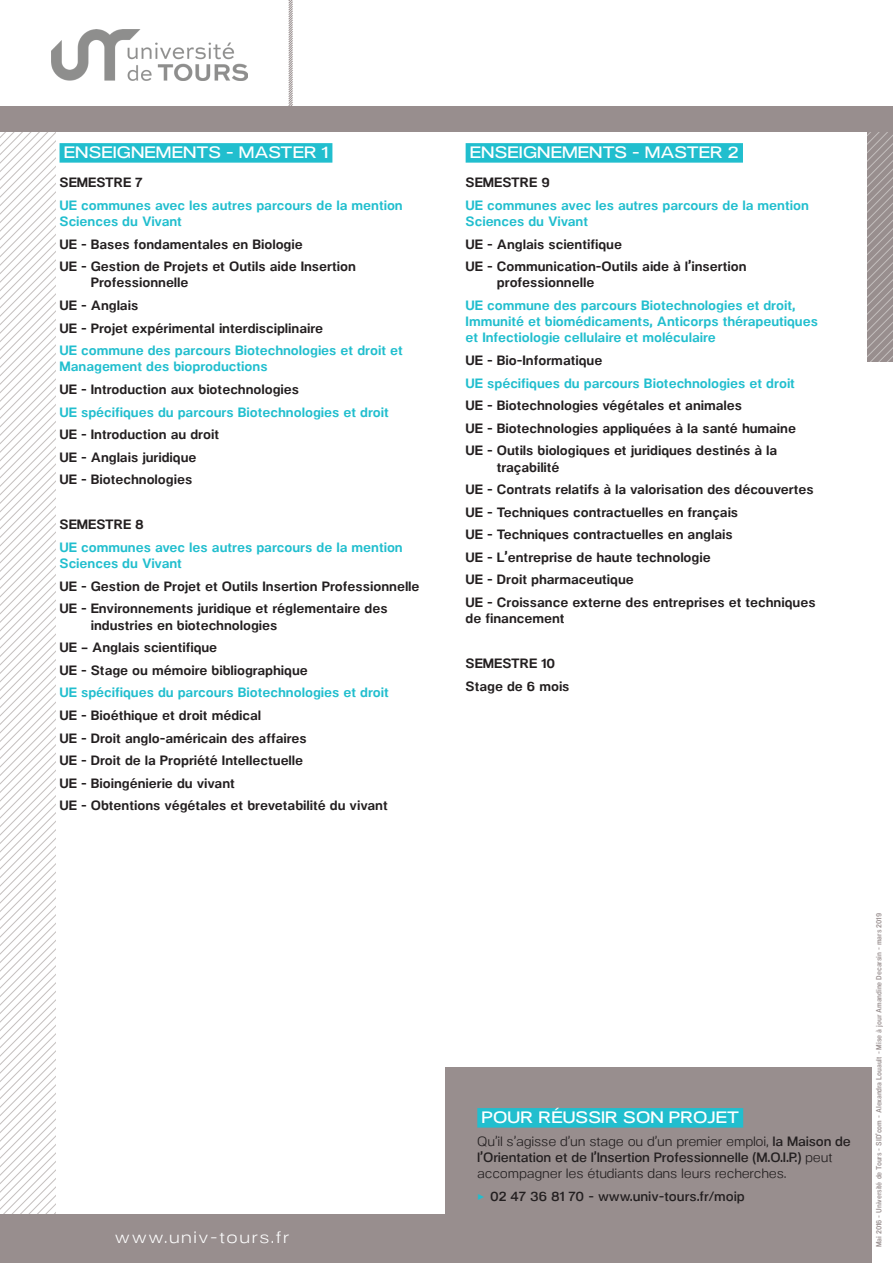
<style>
.page{position:relative;width:893px;height:1263px;background:#fff}
.page>*{position:absolute;margin:0;border:0;box-sizing:border-box;transform-origin:0 0}
.STS_stabilo{font:600 16.5px "Neo Gram Extended";letter-spacing:.01em;color:#fff}
.t1{font:16.5px "Neo Gram Extended";letter-spacing:.1em;color:#fff}
.Parag_sdt{font:700 13.5px/16.2px "Neo Gram";color:#231f20}
.Parag_sdt-2{font:700 13.5px/16.2px "Neo Gram";color:#21bece}
.t2{font:13.5px/16.2px "Neo Gram";letter-spacing:-.01em;color:#231f20}
.t3{font:600 13.5px "Neo Gram";color:#231f20}
.t4{font:600 7.5px "Neo Gram Condensed";letter-spacing:-.01em;color:#988e8e}
.s1{font-weight:600}
.s2{color:#21bece}
</style>
<div class="page">
<svg style="left:0;top:132px;width:55px;height:1082px"></svg>
<svg style="left:288px;top:0;width:5px;height:106px"></svg>
<svg style="left:867px;top:132px;width:26px;height:229px"></svg>
<div style="left:0;top:1214px;width:446px;height:49px;background:#988e8e"></div>
<div style="left:445px;top:1067px;width:427px;height:196px;background:#988e8e"></div>
<div style="left:0;top:106px;width:893px;height:26px;background:#988e8e"></div>
<img style="left:51px;top:30px;width:196px;height:51px">
<div style="left:477px;top:1108px;width:266px;height:19px;background:#21bece"></div>
<div style="left:60px;top:143px;width:272px;height:20px;background:#21bece"></div>
<div style="left:466px;top:143px;width:277px;height:20px;background:#21bece"></div>
<p class="STS_stabilo" style="left:64px;top:141px;width:266px">ENSEIGNEMENTS - MASTER 1</p>
<p class="Parag_sdt" style="left:60px;top:174px;width:85px">SEMESTRE 7</p>
<p class="Parag_sdt-2" style="left:60px;top:196px;width:345px">UE communes avec les autres parcours de la mention<br>Sciences du Vivant</p>
<p class="Parag_sdt" style="left:60px;top:235px;width:245px">UE - Bases fondamentales en Biologie</p>
<p class="Parag_sdt" style="left:91px;top:258px;width:267px;text-indent:-31px">UE - Gestion de Projets et Outils aide Insertion<br>Professionnelle</p>
<p class="Parag_sdt" style="left:60px;top:296px;width:80px">UE - Anglais</p>
<p class="Parag_sdt" style="left:60px;top:319px;width:265px">UE - Projet expérimental interdisciplinaire</p>
<p class="Parag_sdt-2" style="left:60px;top:341px;width:345px">UE commune des parcours Biotechnologies et droit et<br>Management des bioproductions</p>
<p class="Parag_sdt" style="left:60px;top:380px;width:241px">UE - Introduction aux biotechnologies</p>
<p class="Parag_sdt-2" style="left:60px;top:403px;width:331px">UE spécifiques du parcours Biotechnologies et droit</p>
<p class="Parag_sdt" style="left:60px;top:425px;width:161px">UE - Introduction au droit</p>
<p class="Parag_sdt" style="left:60px;top:448px;width:138px">UE - Anglais juridique</p>
<p class="Parag_sdt" style="left:60px;top:471px;width:134px">UE - Biotechnologies</p>
<p class="Parag_sdt" style="left:60px;top:516px;width:86px">SEMESTRE 8</p>
<p class="Parag_sdt-2" style="left:60px;top:538px;width:345px">UE communes avec les autres parcours de la mention<br>Sciences du Vivant</p>
<p class="Parag_sdt" style="left:60px;top:577px;width:362px">UE - Gestion de Projet et Outils Insertion Professionnelle</p>
<p class="Parag_sdt" style="left:91px;top:600px;width:298px;text-indent:-31px">UE - Environnements juridique et réglementaire des industries en biotechnologies</p>
<p class="Parag_sdt" style="left:60px;top:638px;width:159px">UE – Anglais scientifique</p>
<p class="Parag_sdt" style="left:60px;top:661px;width:250px">UE - Stage ou mémoire bibliographique</p>
<p class="Parag_sdt-2" style="left:60px;top:684px;width:331px">UE spécifiques du parcours Biotechnologies et droit</p>
<p class="Parag_sdt" style="left:60px;top:706px;width:203px">UE - Bioéthique et droit médical</p>
<p class="Parag_sdt" style="left:60px;top:729px;width:249px">UE - Droit anglo-américain des affaires</p>
<p class="Parag_sdt" style="left:60px;top:751px;width:245px">UE - Droit de la Propriété Intellectuelle</p>
<p class="Parag_sdt" style="left:60px;top:774px;width:177px">UE - Bioingénierie du vivant</p>
<p class="Parag_sdt" style="left:60px;top:796px;width:330px">UE - Obtentions végétales et brevetabilité du vivant</p>
<p class="t1" style="left:115px;top:1225px;width:175px">www.univ-tours.fr</p>
<p class="STS_stabilo" style="left:470px;top:141px;width:270px">ENSEIGNEMENTS - MASTER 2</p>
<p class="Parag_sdt" style="left:466px;top:174px;width:86px">SEMESTRE 9</p>
<p class="Parag_sdt-2" style="left:466px;top:196px;width:345px">UE communes avec les autres parcours de la mention<br>Sciences du Vivant</p>
<p class="Parag_sdt" style="left:466px;top:235px;width:158px">UE - Anglais scientifique</p>
<p class="Parag_sdt" style="left:497px;top:258px;width:251px;text-indent:-31px">UE - Communication-Outils aide à l’insertion professionnelle</p>
<p class="Parag_sdt-2" style="left:466px;top:296px;width:354px">UE commune des parcours Biotechnologies et droit,<br>Immunité et biomédicaments, Anticorps thérapeutiques et Infectiologie cellulaire et moléculaire</p>
<p class="Parag_sdt" style="left:466px;top:351px;width:138px">UE - Bio-Informatique</p>
<p class="Parag_sdt-2" style="left:466px;top:374px;width:331px">UE spécifiques du parcours Biotechnologies et droit</p>
<p class="Parag_sdt" style="left:466px;top:396px;width:278px">UE - Biotechnologies végétales et animales</p>
<p class="Parag_sdt" style="left:466px;top:419px;width:332px">UE - Biotechnologies appliquées à la santé humaine</p>
<p class="Parag_sdt" style="left:497px;top:442px;width:282px;text-indent:-31px">UE - Outils biologiques et juridiques destinés à la traçabilité</p>
<p class="Parag_sdt" style="left:466px;top:480px;width:350px">UE - Contrats relatifs à la valorisation des découvertes</p>
<p class="Parag_sdt" style="left:466px;top:503px;width:274px">UE - Techniques contractuelles en français</p>
<p class="Parag_sdt" style="left:466px;top:526px;width:268px">UE - Techniques contractuelles en anglais</p>
<p class="Parag_sdt" style="left:466px;top:548px;width:247px">UE - L’entreprise de haute technologie</p>
<p class="Parag_sdt" style="left:466px;top:571px;width:170px">UE - Droit pharmaceutique</p>
<p class="Parag_sdt" style="left:466px;top:593px;width:351px">UE - Croissance externe des entreprises et techniques de financement</p>
<p class="Parag_sdt" style="left:466px;top:655px;width:91px">SEMESTRE 10</p>
<p class="Parag_sdt" style="left:466px;top:677px;width:105px">Stage de 6 mois</p>
<p class="STS_stabilo" style="left:482px;top:1105px;width:259px">POUR RÉUSSIR SON PROJET</p>
<p class="t2" style="left:477px;top:1132px;width:375px">Qu’il s’agisse d’un stage ou d’un premier emploi, <span class="s1">la Maison de l’Orientation et de l’Insertion Professionnelle (M.O.I.P.)</span> peut accompagner les étudiants dans leurs recherches.</p>
<p class="t3" style="left:477px;top:1186px;width:269px"><span class="s2">✓</span> 02 47 36 81 70 - www.univ-tours.fr/moip</p>
<p class="t4" style="left:873px;top:1247px;width:336px;rotate:-90deg">Mai 2016 - Université de Tours - SID’com - Alexandra Louault - Mise à jour Amandine Decarsin - mars 2019</p>
</div>
